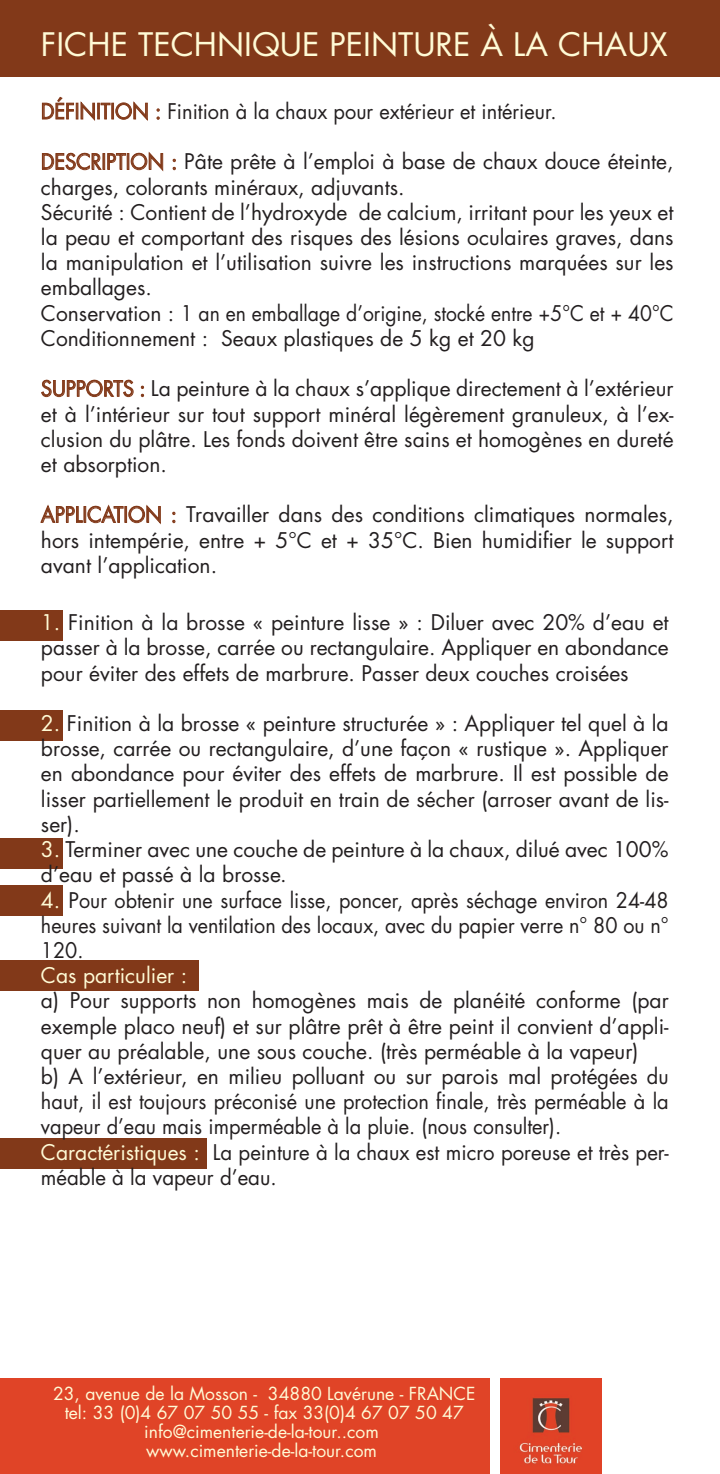
<style>
.page{position:relative;width:720px;height:1474px;background:#fff}
.page>*{position:absolute;margin:0;border:0;box-sizing:border-box;transform-origin:0 0}
.t1{font:31.5px "Futura";color:#fffbd6}
.t2{font:21px/25.2px "Futura";color:#231f20;text-align:justify}
.t3{font:21px "Futura";color:#231f20;scale:.95 1}
.t4{font:21px "Futura";color:#fffbd6}
.t5{font:17.5px/19.2px "Futura";color:#fffbd6;text-align:center}
.s1{color:#823919}
.s2{color:#fffbd6}
.s3{font-family:"Times"}
</style>
<div class="page">
<div style="left:0;top:1138px;width:207px;height:31px;background:#823919"></div>
<div style="left:0;top:609px;width:62px;height:31px;background:#823919"></div>
<div style="left:0;top:709px;width:62px;height:31px;background:#823919"></div>
<div style="left:0;top:885px;width:62px;height:31px;background:#823919"></div>
<div style="left:0;top:960px;width:198px;height:31px;background:#823919"></div>
<div style="left:0;top:837px;width:62px;height:31px;background:#823919"></div>
<div style="left:0;top:0;width:719px;height:76px;background:#823919"></div>
<svg style="left:42px;top:96px;width:106px;height:25px"></svg>
<svg style="left:156px;top:108px;width:4px;height:12px"></svg>
<svg style="left:42px;top:151px;width:121px;height:20px"></svg>
<svg style="left:173px;top:159px;width:3px;height:11px"></svg>
<svg style="left:41px;top:379px;width:93px;height:18px"></svg>
<svg style="left:141px;top:386px;width:3px;height:11px"></svg>
<svg style="left:40px;top:504px;width:121px;height:21px"></svg>
<svg style="left:172px;top:512px;width:3px;height:11px"></svg>
<img style="left:500px;top:1378px;width:101px;height:95px">
<div style="left:0;top:1378px;width:489px;height:95px;background:#e04427"></div>
<h1 class="t1" style="left:41px;top:23px;width:628px">FICHE TECHNIQUE PEINTURE À LA CHAUX</h1>
<p class="t3" style="left:41px;top:97px;width:544px"><span class="s1">DÉFINITION :</span> Finition à la chaux pour extérieur et intérieur.</p>
<p class="t2" style="left:41px;top:149px;width:634px;text-align:left"><span class="s1">DESCRIPTION :</span> Pâte prête à l’emploi à base de chaux douce éteinte, charges, colorants minéraux, adjuvants.<br>Sécurité : Contient de l’hydroxyde de calcium, irritant pour les yeux et la peau et comportant des risques des lésions oculaires graves, dans la manipulation et l’utilisation suivre les instructions marquées sur les emballages.<br>Conservation : 1 an en emballage d’origine, stocké entre +5°C et + 40°C Conditionnement : Seaux plastiques de 5 kg et 20 kg</p>
<p class="t2" style="left:41px;top:376px;width:634px"><span class="s1">SUPPORTS :</span> La peinture à la chaux s’applique directement à l’extérieur et à l’intérieur sur tout support minéral légèrement granuleux, à l’ex&shy;clusion du plâtre. Les fonds doivent être sains et homogènes en dureté et absorption.</p>
<p class="t2" style="left:41px;top:502px;width:634px"><span class="s1">APPLICATION :</span> Travailler dans des conditions climatiques normales, hors intempérie, entre + 5°C et + 35°C. Bien humidifier le support avant l’application.</p>
<p class="t2" style="left:41px;top:609px;width:629px"><span class="s2">1.</span> Finition à la brosse « peinture lisse » : Diluer avec 20% d’eau et passer à la brosse, carrée ou rectangulaire. Appliquer en abondance pour éviter des effets de marbrure. Passer deux couches croisées</p>
<p class="t2" style="left:41px;top:710px;width:629px"><span class="s2">2.</span> Finition à la brosse « peinture structurée » : Appliquer tel quel à la brosse, carrée ou rectangulaire, d’une façon « rustique ». Appliquer en abondance pour éviter des effets de marbrure. Il est possible de lisser partiellement le produit en train de sécher (arroser avant de lis&shy;ser).</p>
<p class="t2" style="left:41px;top:836px;width:629px"><span class="s2">3.</span> Terminer avec une couche de peinture à la chaux, dilué avec 100% d’eau et passé à la brosse<span class="s3">.</span></p>
<p class="t2" style="left:41px;top:886px;width:629px"><span class="s2">4.</span> Pour obtenir une surface lisse, poncer, après séchage environ 24-48 heures suivant la ventilation des locaux, avec du papier verre n° 80 ou n° 120.</p>
<p class="t4" style="left:41px;top:961px;width:148px">Cas particulier :</p>
<p class="t2" style="left:41px;top:987px;width:629px;text-align:left">a) Pour supports non homogènes mais de planéité conforme (par exemple placo neuf) et sur plâtre prêt à être peint il convient d’appli&shy;quer au préalable, une sous couche. (très perméable à la vapeur)<br>b) A l’extérieur, en milieu polluant ou sur parois mal protégées du haut, il est toujours préconisé une protection finale, très perméable à la vapeur d’eau mais imperméable à la pluie. (nous consulter).<br><span class="s2">Caractéristiques :</span> La peinture à la chaux est micro poreuse et très per&shy;méable à la vapeur d’eau.</p>
<p class="t5" style="left:53px;top:1383px;width:423px">23, avenue de la Mosson - 34880 Lavérune - FRANCE tel: 33 (0)4 67 07 50 55 - fax 33(0)4 67 07 50 47 info@cimenterie-de-la-tour..com www.cimenterie-de-la-tour.com</p>
</div>
